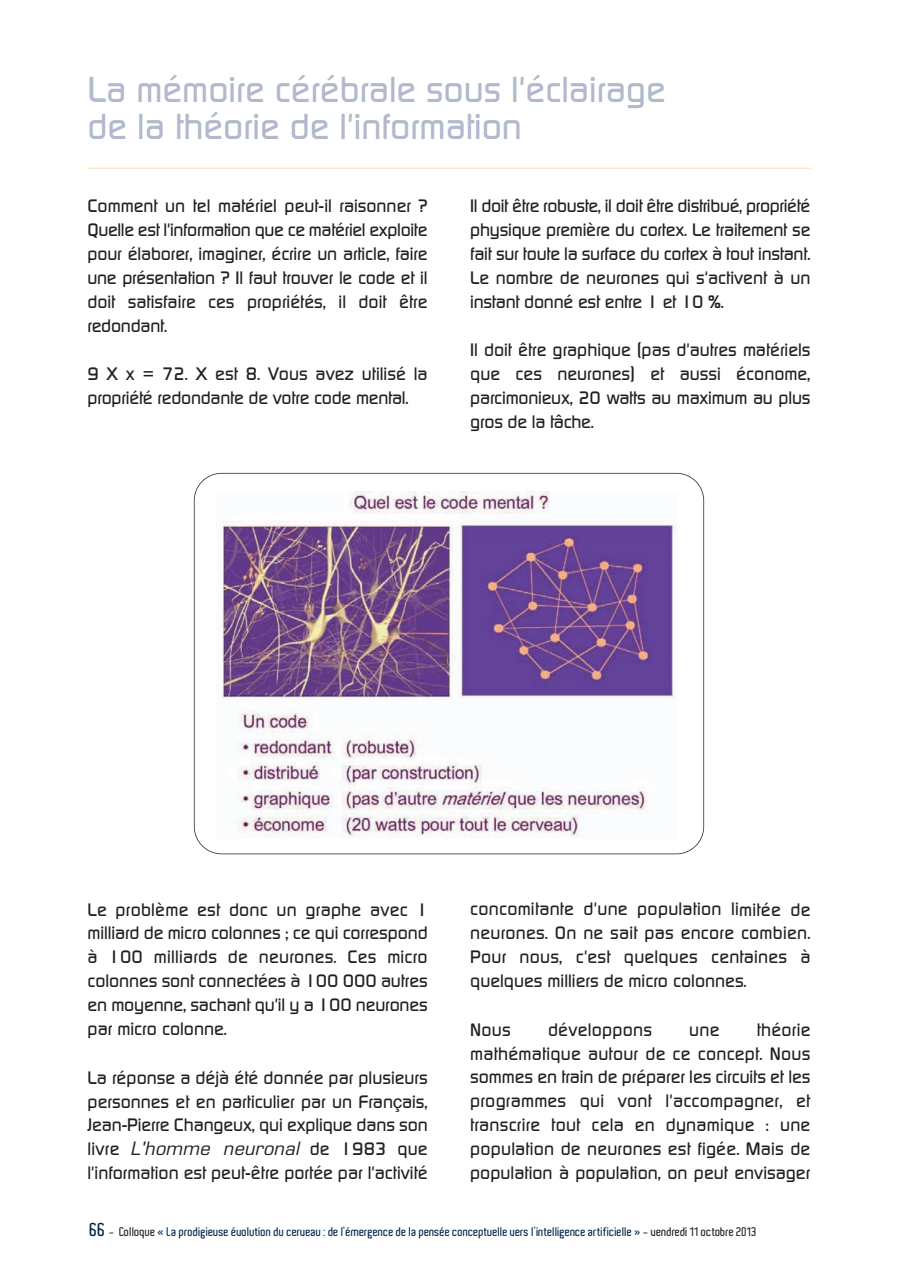
<style>
.page{position:relative;width:898px;height:1268px;background:#fff}
.page>*{position:absolute;margin:0;border:0;box-sizing:border-box;transform-origin:0 0}
.t1{font:500 36px/36.8px "Continuum";color:#b1b9cc}
.t2{font:500 18px/24px "Continuum";color:#231f20;text-align:justify}
.t3{font:italic 18px "Eurostile";letter-spacing:.02em;color:#231f20}
.t4{font:600 12px "Aldo";color:#00244a}
.s1{font-family:"Continuum";font-weight:500;font-style:normal}
.s2{font-size:18px}
.s3{color:#231f20}
</style>
<div class="page">
<svg style="left:87px;top:167px;width:724px;height:688px"></svg>
<h1 class="t1" style="left:88px;top:70px;width:580px">La mémoire cérébrale sous l'éclairage de la théorie de l'information</h1>
<p class="t2" style="left:87px;top:193px;width:342px">Comment un tel matériel peut-il raisonner ?<br>Quelle est l'information que ce matériel exploite pour élaborer, imaginer, écrire un article, faire une présentation ? Il faut trouver le code et il doit satisfaire ces propriétés, il doit être redondant.</p>
<p class="t2" style="left:87px;top:361px;width:342px">9 X x = 72. X est 8. Vous avez utilisé la propriété redondante de votre code mental.</p>
<p class="t2" style="left:470px;top:193px;width:342px">Il doit être robuste, il doit être distribué, propriété physique première du cortex. Le traitement se fait sur toute la surface du cortex à tout instant.<br>Le nombre de neurones qui s'activent à un instant donné est entre 1 et 10 %.</p>
<p class="t2" style="left:470px;top:337px;width:342px">Il doit être graphique (pas d'autres matériels que ces neurones) et aussi économe, parcimonieux, 20 watts au maximum au plus gros de la tâche.</p>
<p class="t2" style="left:88px;top:897px;width:342px">Le problème est donc un graphe avec 1 milliard de micro colonnes ; ce qui correspond à 100 milliards de neurones. Ces micro colonnes sont connectées à 100 000 autres en moyenne, sachant qu'il y a 100 neurones par micro colonne.</p>
<p class="t2" style="left:88px;top:1065px;width:342px">La réponse a déjà été donnée par plusieurs personnes et en particulier par un Français, Jean-Pierre Changeux, qui explique dans son</p>
<p class="t3" style="left:88px;top:1142px;width:342px"><span class="s1">livre</span> L'homme neuronal <span class="s1">de 1983 que</span></p>
<p class="t2" style="left:88px;top:1161px;width:342px">l'information est peut-être portée par l'activité</p>
<p class="t2" style="left:470px;top:897px;width:342px">concomitante d'une population limitée de neurones. On ne sait pas encore combien.<br>Pour nous, c'est quelques centaines à quelques milliers de micro colonnes.</p>
<p class="t2" style="left:470px;top:1017px;width:42px">Nous</p>
<p class="t2" style="left:548px;top:1017px;width:105px">développons</p>
<p class="t2" style="left:689px;top:1017px;width:32px">une</p>
<p class="t2" style="left:470px;top:1017px;width:342px;text-indent:287px">théorie mathématique autour de ce concept. Nous sommes en train de préparer les circuits et les programmes qui vont l'accompagner, et transcrire tout cela en dynamique : une population de neurones est figée. Mais de population à population, on peut envisager</p>
<p class="t4" style="left:90px;top:1225px;width:668px"><span class="s2">66</span> <span class="s3">- Colloque</span> « La prodigieuse évolution du cerveau : de l’émergence de la pensée conceptuelle vers l’intelligence artificielle » <span class="s3">- vendredi 11 octobre 2013</span></p>
</div>
